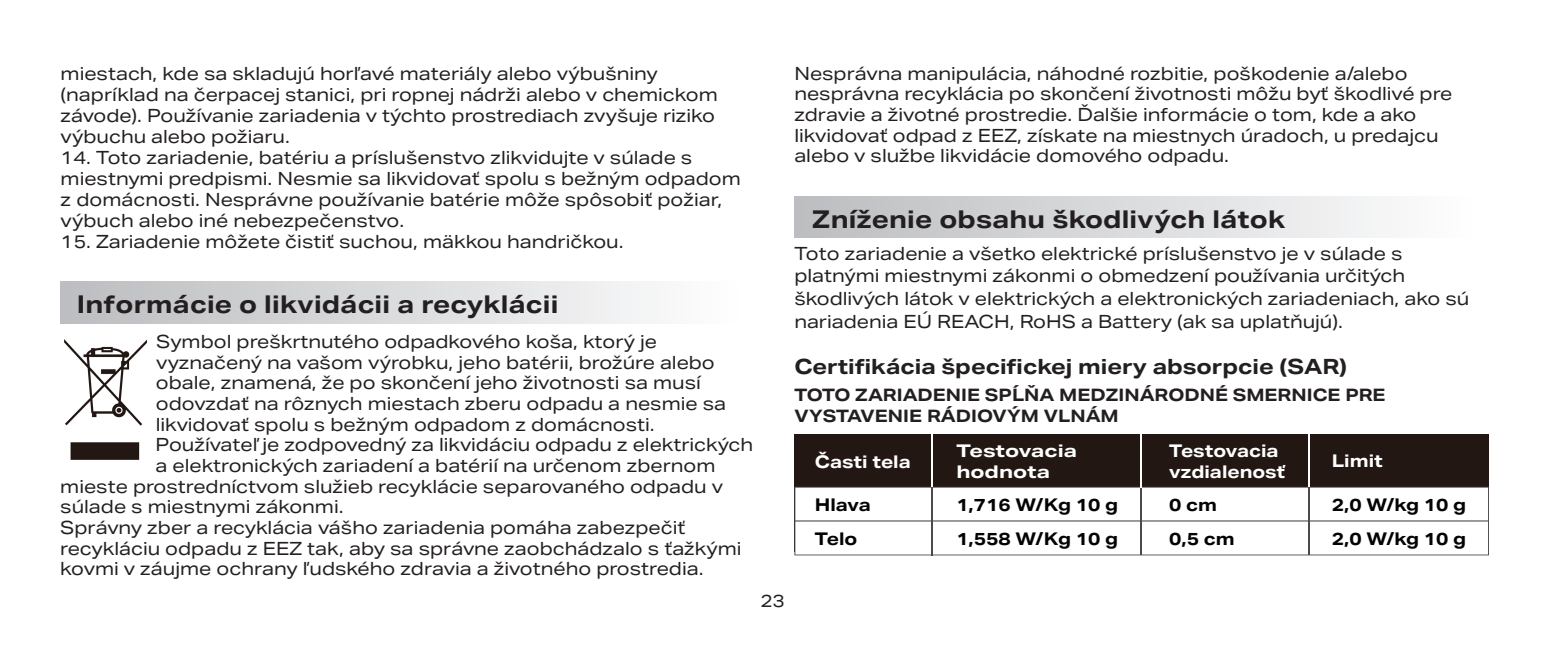
<style>
.page{position:relative;width:1548px;height:645px;background:#fff}
.page>*{position:absolute;margin:0;border:0;box-sizing:border-box;transform-origin:0 0}
.t1{font:700 24.5px "Aktiv Grotesk Ex Trial";letter-spacing:.01em;color:#231f20}
.t2{font:700 21px "Aktiv Grotesk Ex Trial";color:#231f20}
.t3{font:18.2px/21px "Aktiv Grotesk Ex Trial";color:#231f20}
.t4{font:700 17.5px/33.9px "Aktiv Grotesk Ex Trial";color:#030303}
.t5{font:700 17.5px/21px "Aktiv Grotesk Ex Trial";color:#fff}
.t6{font:700 17.5px/21px "Aktiv Grotesk Ex Trial";color:#fff;scale:1.1 1}
.t7{font:17.5px "Aktiv Grotesk Ex Trial";color:#231f20}
.t8{font:700 17.15px/20.7px "Aktiv Grotesk Ex Trial";color:#231f20}
</style>
<div class="page">
<div style="left:60px;top:281px;width:677px;height:42px;background:linear-gradient(to right,#bbbdbf,#fdfdfe)"></div>
<img style="left:64px;top:339px;width:82px;height:120px">
<div style="left:794px;top:196px;width:677px;height:41px;background:linear-gradient(to right,#bbbcbf,#fdfdfe)"></div>
<div style="left:794px;top:434px;width:695px;height:117px;background:#221713"></div>
<div style="left:794px;top:487px;width:695px;height:68px;background:#fff"></div>
<hr style="left:931px;top:487px;width:2px;height:68px;background:#4c4b4b">
<hr style="left:931px;top:434px;width:2px;height:52px;background:#fff">
<hr style="left:1140px;top:486px;width:2px;height:69px;background:#4c4b4b">
<hr style="left:1140px;top:434px;width:2px;height:54px;background:#fff">
<hr style="left:1308px;top:486px;width:1px;height:69px;background:#4c4b4b">
<hr style="left:1308px;top:435px;width:1px;height:52px;background:#fff">
<p class="t3" style="left:61px;top:63px;width:659px">miestach, kde sa skladujú horľavé materiály alebo výbušniny (napríklad na čerpacej stanici, pri ropnej nádrži alebo v chemickom závode). Používanie zariadenia v týchto prostrediach zvyšuje riziko výbuchu alebo požiaru.</p>
<p class="t3" style="left:61px;top:147px;width:682px">14. Toto zariadenie, batériu a príslušenstvo zlikvidujte v súlade s miestnymi predpismi. Nesmie sa likvidovať spolu s bežným odpadom z domácnosti. Nesprávne používanie batérie môže spôsobiť požiar, výbuch alebo iné nebezpečenstvo.</p>
<p class="t3" style="left:61px;top:231px;width:564px">15. Zariadenie môžete čistiť suchou, mäkkou handričkou.</p>
<h1 class="t1" style="left:77px;top:290px;width:483px">Informácie o likvidácii a recyklácii</h1>
<p class="t3" style="left:156px;top:331px;width:502px">Symbol preškrtnutého odpadkového koša, ktorý je</p>
<p class="t3" style="left:156px;top:352px;width:560px">vyznačený na vašom výrobku, jeho batérii, brožúre alebo</p>
<p class="t3" style="left:156px;top:372px;width:546px">obale, znamená, že po skončení jeho životnosti sa musí</p>
<p class="t3" style="left:156px;top:393px;width:572px">odovzdať na rôznych miestach zberu odpadu a nesmie sa</p>
<p class="t3" style="left:156px;top:414px;width:500px">likvidovať spolu s bežným odpadom z domácnosti.</p>
<p class="t3" style="left:156px;top:434px;width:599px">Používateľ je zodpovedný za likvidáciu odpadu z elektrických</p>
<p class="t3" style="left:156px;top:455px;width:561px">a elektronických zariadení a batérií na určenom zbernom</p>
<p class="t3" style="left:60px;top:476px;width:664px">mieste prostredníctvom služieb recyklácie separovaného odpadu v</p>
<p class="t3" style="left:60px;top:496px;width:285px">súlade s miestnymi zákonmi.</p>
<p class="t3" style="left:60px;top:517px;width:626px">Správny zber a recyklácia vášho zariadenia pomáha zabezpečiť</p>
<p class="t3" style="left:60px;top:538px;width:683px">recykláciu odpadu z EEZ tak, aby sa správne zaobchádzalo s ťažkými</p>
<p class="t3" style="left:60px;top:558px;width:645px">kovmi v záujme ochrany ľudského zdravia a životného prostredia.</p>
<p class="t7" style="left:760px;top:590px;width:26px">23</p>
<p class="t3" style="left:794px;top:63px;width:659px">Nesprávna manipulácia, náhodné rozbitie, poškodenie a/alebo nesprávna recyklácia po skončení životnosti môžu byť škodlivé pre zdravie a životné prostredie. Ďalšie informácie o tom, kde a ako likvidovať odpad z EEZ, získate na miestnych úradoch, u predajcu alebo v službe likvidácie domového odpadu.</p>
<h1 class="t1" style="left:812px;top:205px;width:474px">Zníženie obsahu škodlivých látok</h1>
<p class="t3" style="left:794px;top:242px;width:676px;line-height:22.8px">Toto zariadenie a všetko elektrické príslušenstvo je v súlade s platnými miestnymi zákonmi o obmedzení používania určitých škodlivých látok v elektrických a elektronických zariadeniach, ako sú nariadenia EÚ REACH, RoHS a Battery (ak sa uplatňujú).</p>
<p class="t2" style="left:794px;top:354px;width:554px">Certifikácia špecifickej miery absorpcie (SAR)</p>
<p class="t8" style="left:794px;top:385px;width:593px">TOTO ZARIADENIE SPĹŇA MEDZINÁRODNÉ SMERNICE PRE<br>VYSTAVENIE RÁDIOVÝM VLNÁM</p>
<p class="t5" style="left:815px;top:451px;width:97px">Časti tela</p>
<p class="t4" style="left:815px;top:488px;width:58px">Hlava<br>Telo</p>
<p class="t6" style="left:956px;top:440px;width:111px">Testovacia hodnota</p>
<p class="t4" style="left:956px;top:488px;width:163px">1,716 W/Kg 10 g<br>1,558 W/Kg 10 g</p>
<p class="t5" style="left:1169px;top:440px;width:118px">Testovacia vzdialenosť</p>
<p class="t4" style="left:1169px;top:488px;width:67px">0 cm<br>0,5 cm</p>
<p class="t5" style="left:1332px;top:451px;width:52px">Limit</p>
<p class="t4" style="left:1332px;top:488px;width:136px">2,0 W/kg 10 g<br>2,0 W/kg 10 g</p>
</div>
